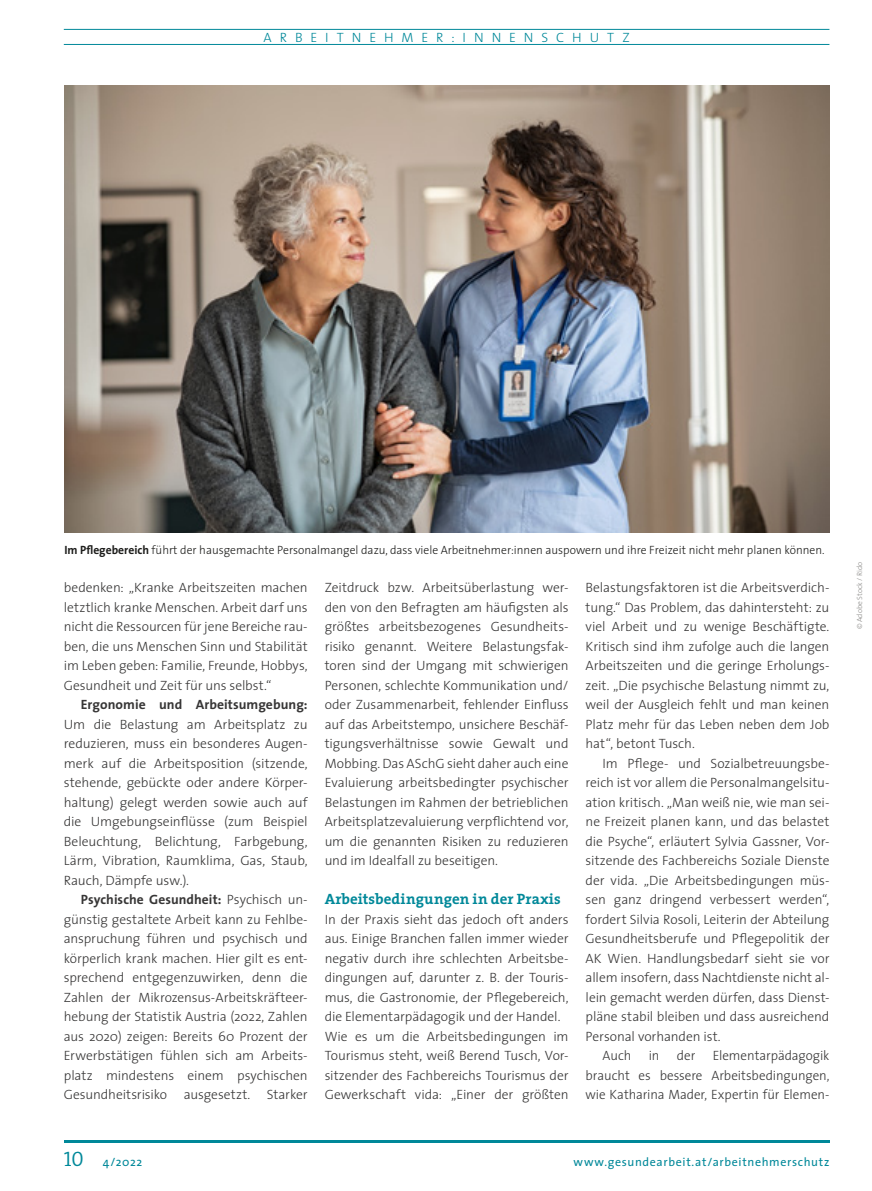
<style>
.page{position:relative;width:872px;height:1191px;background:#fff}
.page>*{position:absolute;margin:0;border:0;box-sizing:border-box;transform-origin:0 0}
.t1{font:700 15px "The Serif";letter-spacing:.005em;color:#089}
.t2{font:300 13.5px/19.5px "The Sans";letter-spacing:-.005em;color:#373636;text-align:justify}
.t3{font:700 13.5px "The Sans";letter-spacing:.005em;color:#373636}
.t4{font:300 13.5px "The Sans";letter-spacing:.59em;color:#089}
.t5{font:300 12px "The Sans";color:#1d1d1b}
.t6{font:12px "The Sans";letter-spacing:.055em;color:#089}
.t7{font:300 7.5px "The Sans";color:#898886}
.s1{font-weight:700}
.s2{font-family:"The Serif Semi Light Caps";font-size:21px}
</style>
<div class="page">
<hr style="left:64px;top:1140px;width:765px;height:2px;background:#089">
<hr style="left:64px;top:29px;width:765px;height:1px;background:#089">
<hr style="left:64px;top:44px;width:765px;height:1px;background:#089">
<img style="left:64px;top:85px;width:765px;height:447px">
<p class="t4" style="left:263px;top:26px;width:368px">ARBEITNEHMER:INNENSCHUTZ</p>
<p class="t5" style="left:64px;top:540px;width:761px"><span class="s1">Im Pflegebereich</span> führt der hausgemachte Personalmangel dazu, dass viele Arbeitnehmer:innen auspowern und ihre Freizeit nicht mehr planen können.</p>
<p class="t2" style="left:64px;top:577px;width:245px">bedenken: „Kranke Arbeitszeiten machen letztlich kranke Menschen. Arbeit darf uns nicht die Ressourcen für jene Bereiche rau&shy;ben, die uns Menschen Sinn und Stabilität im Leben geben: Familie, Freunde, Hobbys, Gesundheit und Zeit für uns selbst.“</p>
<p class="t3" style="left:81px;top:693px;width:228px">Ergonomie und Arbeitsumgebung:</p>
<p class="t2" style="left:64px;top:714px;width:245px">Um die Belastung am Arbeitsplatz zu reduzieren, muss ein besonderes Augen&shy;merk auf die Arbeitsposition (sitzende, stehende, gebückte oder andere Körper&shy;haltung) gelegt werden sowie auch auf die Umgebungseinflüsse (zum Beispiel Beleuchtung, Belichtung, Farbgebung, Lärm, Vibration, Raumklima, Gas, Staub, Rauch, Dämpfe usw.).</p>
<p class="t2" style="left:64px;top:889px;width:245px;text-indent:17px"><span class="s1">Psychische Gesundheit:</span> Psychisch un&shy;günstig gestaltete Arbeit kann zu Fehlbe&shy;anspruchung führen und psychisch und körperlich krank machen. Hier gilt es ent&shy;sprechend entgegenzuwirken, denn die Zahlen der Mikrozensus-Arbeitskräfteer&shy;hebung der Statistik Austria (2022, Zahlen aus 2020) zeigen: Bereits 60 Prozent der Erwerbstätigen fühlen sich am Arbeits&shy;platz mindestens einem psychischen Gesundheitsrisiko ausgesetzt. Starker</p>
<p class="t2" style="left:325px;top:577px;width:245px">Zeitdruck bzw. Arbeitsüberlastung wer&shy;den von den Befragten am häufigsten als größtes arbeitsbezogenes Gesundheits&shy;risiko genannt. Weitere Belastungsfak&shy;toren sind der Umgang mit schwierigen Personen, schlechte Kommunikation und/ oder Zusammenarbeit, fehlender Einfluss auf das Arbeitstempo, unsichere Beschäf&shy;tigungsverhältnisse sowie Gewalt und Mobbing. Das ASchG sieht daher auch eine Evaluierung arbeitsbedingter psychischer Belastungen im Rahmen der betrieblichen Arbeitsplatzevaluierung verpflichtend vor, um die genannten Risiken zu reduzieren und im Idealfall zu beseitigen.</p>
<p class="t1" style="left:325px;top:886px;width:237px">Arbeitsbedingungen in der Praxis</p>
<p class="t2" style="left:325px;top:909px;width:245px;text-align:left">In der Praxis sieht das jedoch oft anders aus. Einige Branchen fallen immer wieder negativ durch ihre schlechten Arbeitsbe&shy;dingungen auf, darunter z. B. der Touris&shy;mus, die Gastronomie, der Pflegebereich, die Elementarpädagogik und der Handel.<br>Wie es um die Arbeitsbedingungen im Tourismus steht, weiß Berend Tusch, Vor&shy;sitzender des Fachbereichs Tourismus der Gewerkschaft vida: „Einer der größten</p>
<p class="t2" style="left:585px;top:577px;width:245px">Belastungsfaktoren ist die Arbeitsverdich&shy;tung.“ Das Problem, das dahintersteht: zu viel Arbeit und zu wenige Beschäftigte.<br>Kritisch sind ihm zufolge auch die langen Arbeitszeiten und die geringe Erholungs&shy;zeit. „Die psychische Belastung nimmt zu, weil der Ausgleich fehlt und man keinen Platz mehr für das Leben neben dem Job hat“, betont Tusch.</p>
<p class="t2" style="left:602px;top:753px;width:228px">Im Pflege- und Sozialbetreuungsbe-</p>
<p class="t2" style="left:585px;top:772px;width:245px">reich ist vor allem die Personalmangelsitu-</p>
<p class="t2" style="left:585px;top:792px;width:245px">ation kritisch. „Man weiß nie, wie man sei-</p>
<p class="t2" style="left:585px;top:811px;width:245px">ne Freizeit planen kann, und das belastet</p>
<p class="t2" style="left:585px;top:831px;width:245px">die Psyche“, erläutert Sylvia Gassner, Vor-</p>
<p class="t2" style="left:585px;top:850px;width:245px">sitzende des Fachbereichs Soziale Dienste</p>
<p class="t2" style="left:585px;top:870px;width:245px">der vida. „Die Arbeitsbedingungen müs-</p>
<p class="t2" style="left:585px;top:889px;width:245px">sen ganz dringend verbessert werden“,</p>
<p class="t2" style="left:585px;top:909px;width:245px">fordert Silvia Rosoli, Leiterin der Abteilung</p>
<p class="t2" style="left:585px;top:928px;width:245px">Gesundheitsberufe und Pflegepolitik der</p>
<p class="t2" style="left:585px;top:948px;width:245px">AK Wien. Handlungsbedarf sieht sie vor</p>
<p class="t2" style="left:585px;top:967px;width:245px">allem insofern, dass Nachtdienste nicht al-</p>
<p class="t2" style="left:585px;top:987px;width:245px">lein gemacht werden dürfen, dass Dienst-</p>
<p class="t2" style="left:585px;top:1006px;width:245px">pläne stabil bleiben und dass ausreichend</p>
<p class="t2" style="left:585px;top:1026px;width:137px">Personal vorhanden ist.</p>
<p class="t2" style="left:602px;top:1045px;width:30px">Auch</p>
<p class="t2" style="left:649px;top:1045px;width:12px">in</p>
<p class="t2" style="left:677px;top:1045px;width:20px">der</p>
<p class="t2" style="left:585px;top:1045px;width:245px;text-indent:127px">Elementarpädagogik braucht es bessere Arbeitsbedingungen, wie Katharina Mader, Expertin für Elemen-</p>
<p class="t6" style="left:64px;top:1151px;width:80px"><span class="s2">10</span> 4/2022</p>
<p class="t6" style="left:573px;top:1151px;width:257px">www.gesundearbeit.at/arbeitnehmerschutz</p>
<p class="t7" style="left:853px;top:629px;width:69px;rotate:-90deg">© Adobe Stock / Rido</p>
</div>
